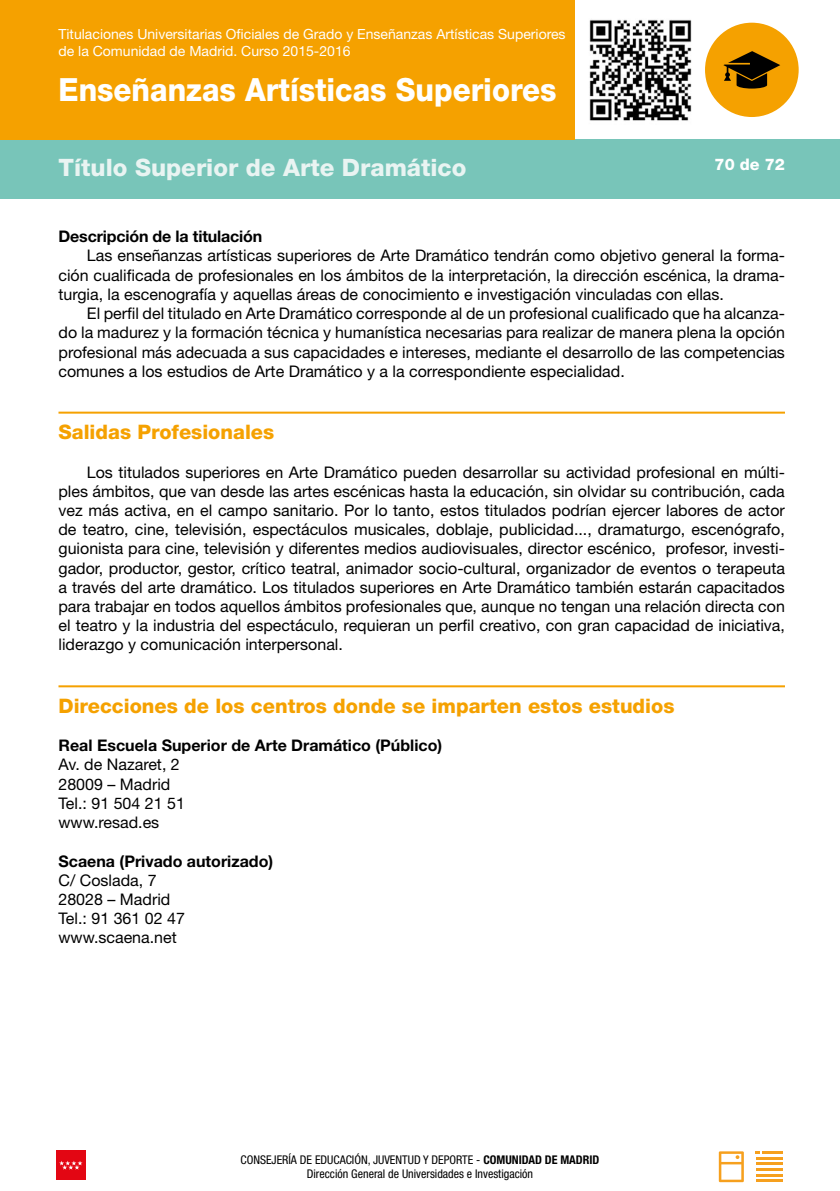
<style>
.page{position:relative;width:840px;height:1191px;background:#fff}
.page>*{position:absolute;margin:0;border:0;box-sizing:border-box;transform-origin:0 0}
.t1{font:800 32px "Helvetica Neue LT Std";color:#fff;scale:.92 1}
.t2{font:800 24px "Helvetica Neue LT Std";color:#e9f4f2}
.t3{font:800 20px "Helvetica Neue LT Std";color:#f5a100}
.t4{font:16px/19.2px "Helvetica Neue LT Std";color:#000}
.t5{font:700 16px "Helvetica Neue LT Std";letter-spacing:-.01em;color:#000}
.t6{font:800 16px "Helvetica Neue LT Std";color:#fff}
.t7{font:14px/16.8px "Helvetica Neue LT Std";color:#fff}
.t8{font:condensed 12px/14.4px "Helvetica Neue LT Std";color:#000;text-align:center}
.s1{font-weight:700}
</style>
<div class="page">
<div style="left:0;top:139px;width:839px;height:60px;background:#78c5b9"></div>
<div style="left:0;top:0;width:574px;height:139px;background:#f5a100"></div>
<div style="left:704px;top:23px;width:94px;height:94px;background:#f5a100;border-radius:50%"></div>
<svg style="left:723px;top:51px;width:56px;height:38px"></svg>
<hr style="left:58px;top:411px;width:726px;height:2px;background:#f5a100">
<hr style="left:58px;top:685px;width:726px;height:2px;background:#f5a100">
<img style="left:589px;top:19px;width:103px;height:102px">
<hr style="left:761px;top:1151px;width:21px;height:2px;background:#f6a01e">
<hr style="left:755px;top:1157px;width:27px;height:2px;background:#f6a01e">
<hr style="left:755px;top:1162px;width:27px;height:3px;background:#f6a01e">
<hr style="left:755px;top:1174px;width:27px;height:2px;background:#f6a01e">
<hr style="left:755px;top:1168px;width:27px;height:2px;background:#f6a01e">
<hr style="left:755px;top:1179px;width:27px;height:3px;background:#f6a01e">
<svg style="left:718px;top:1151px;width:25px;height:31px"></svg>
<div style="left:56px;top:1150px;width:29px;height:30px;background:#e30613"></div>
<svg style="left:59px;top:1161px;width:23px;height:8px"></svg>
<p class="t7" style="left:58px;top:26px;width:508px">Titulaciones Universitarias Oficiales de Grado y Enseñanzas Artísticas Superiores de la Comunidad de Madrid. Curso 2015-2016</p>
<p class="t1" style="left:58px;top:71px;width:542px">Enseñanzas Artísticas Superiores</p>
<p class="t2" style="left:58px;top:153px;width:409px">Título Superior de Arte Dramático</p>
<p class="t6" style="left:714px;top:155px;width:72px">70 de 72</p>
<p class="t5" style="left:58px;top:227px;width:205px">Descripción de la titulación</p>
<p class="t4" style="left:87px;top:246px;width:699px">Las enseñanzas artísticas superiores de Arte Dramático tendrán como objetivo general la forma-</p>
<p class="t4" style="left:58px;top:265px;width:727px">ción cualificada de profesionales en los ámbitos de la interpretación, la dirección escénica, la drama-</p>
<p class="t4" style="left:58px;top:284px;width:666px">turgia, la escenografía y aquellas áreas de conocimiento e investigación vinculadas con ellas.</p>
<p class="t4" style="left:87px;top:303px;width:699px">El perfil del titulado en Arte Dramático corresponde al de un profesional cualificado que ha alcanza-</p>
<p class="t4" style="left:58px;top:323px;width:727px">do la madurez y la formación técnica y humanística necesarias para realizar de manera plena la opción</p>
<p class="t4" style="left:58px;top:342px;width:727px">profesional más adecuada a sus capacidades e intereses, mediante el desarrollo de las competencias</p>
<p class="t4" style="left:58px;top:361px;width:567px">comunes a los estudios de Arte Dramático y a la correspondiente especialidad.</p>
<p class="t3" style="left:58px;top:420px;width:217px">Salidas Profesionales</p>
<p class="t4" style="left:58px;top:462px;width:727px;text-align:justify;text-indent:28px">Los titulados superiores en Arte Dramático pueden desarrollar su actividad profesional en múlti&shy;ples ámbitos, que van desde las artes escénicas hasta la educación, sin olvidar su contribución, cada vez más activa, en el campo sanitario. Por lo tanto, estos titulados podrían ejercer labores de actor de teatro, cine, televisión, espectáculos musicales, doblaje, publicidad..., dramaturgo, escenógrafo, guionista para cine, televisión y diferentes medios audiovisuales, director escénico, profesor, investi&shy;gador, productor, gestor, crítico teatral, animador socio-cultural, organizador de eventos o terapeuta a través del arte dramático. Los titulados superiores en Arte Dramático también estarán capacitados para trabajar en todos aquellos ámbitos profesionales que, aunque no tengan una relación directa con el teatro y la industria del espectáculo, requieran un perfil creativo, con gran capacidad de iniciativa, liderazgo y comunicación interpersonal.</p>
<p class="t3" style="left:58px;top:694px;width:617px">Direcciones de los centros donde se imparten estos estudios</p>
<p class="t4" style="left:58px;top:735px;width:385px"><span class="s1">Real Escuela Superior de Arte Dramático (Público)<br></span>Av. de Nazaret, 2<br>28009 – Madrid<br>Tel.: 91 504 21 51<br>www.resad.es</p>
<p class="t4" style="left:58px;top:851px;width:216px"><span class="s1">Scaena (Privado autorizado)<br></span>C/ Coslada, 7<br>28028 – Madrid<br>Tel.: 91 361 02 47 www.scaena.net</p>
<p class="t8" style="left:240px;top:1152px;width:360px">CONSEJERÍA DE EDUCACIÓN, JUVENTUD Y DEPORTE - <span class="s1">COMUNIDAD DE MADRID<br></span>Dirección General de Universidades e Investigación</p>
</div>
